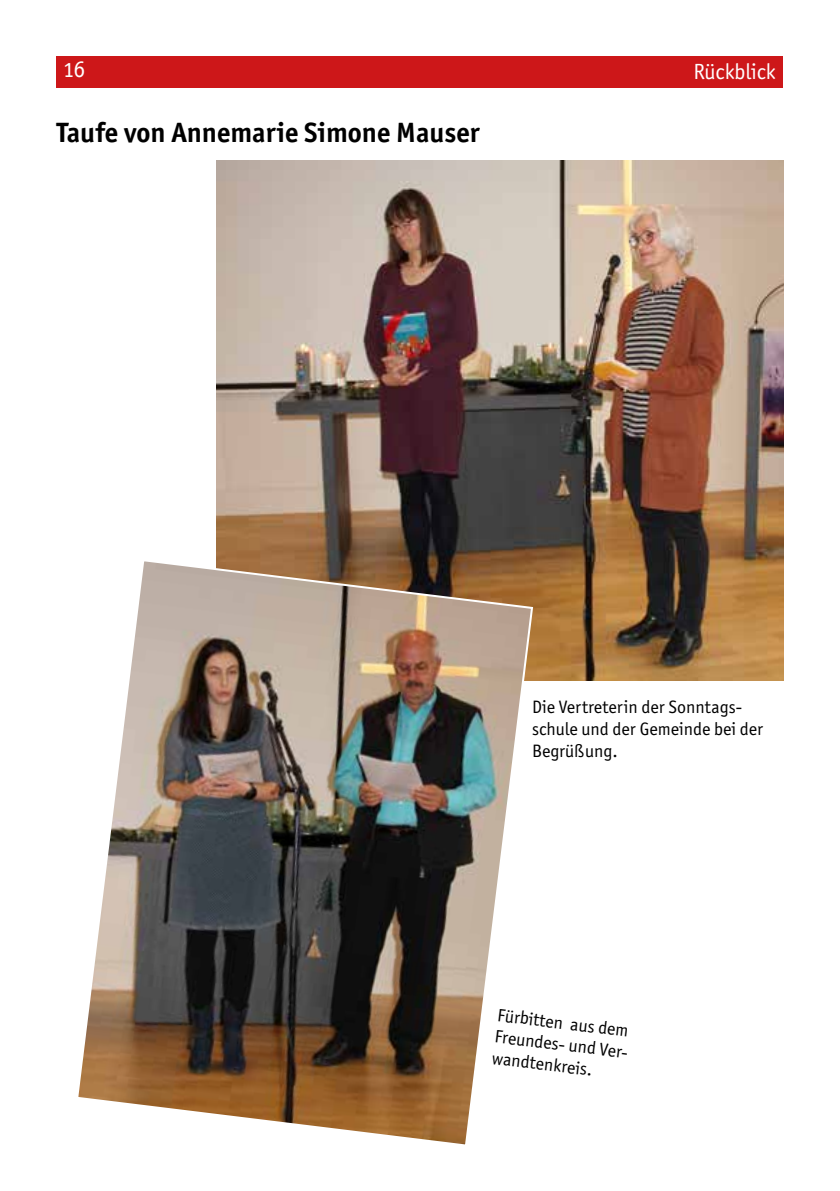
<style>
.page{position:relative;width:840px;height:1191px;background:#fff}
.page>*{position:absolute;margin:0;border:0;box-sizing:border-box;transform-origin:0 0}
.t1{font:700 28px "Officina Sans ITC Std";color:#000}
.t2{font:24px "Officina Sans ITC Std";color:#fff}
.t3{font:22px "Officina Sans ITC Std";color:#fff}
.t4{font:18px/21.6px "Officina Sans ITC Std";color:#000}
</style>
<div class="page">
<div style="left:57px;top:57px;width:725px;height:31px;background:#cd1719"></div>
<img style="left:216px;top:161px;width:566px;height:519px">
<img style="left:78px;top:558px;width:456px;height:587px">
<h2 class="t2" style="left:62px;top:55px;width:24px">16</h2>
<p class="t3" style="left:693px;top:59px;width:84px">Rückblick</p>
<h1 class="t1" style="left:57px;top:115px;width:424px">Taufe von Annemarie Simone Mauser</h1>
<p class="t4" style="left:531px;top:696px;width:232px">Die Vertreterin der Sonntags&shy;schule und der Gemeinde bei der<br>Begrüßung.</p>
<p class="t4" style="left:498px;top:1004px;width:138px;rotate:7deg">Fürbitten aus dem<br>Freundes- und Ver&shy;wandtenkreis.</p>
</div>
